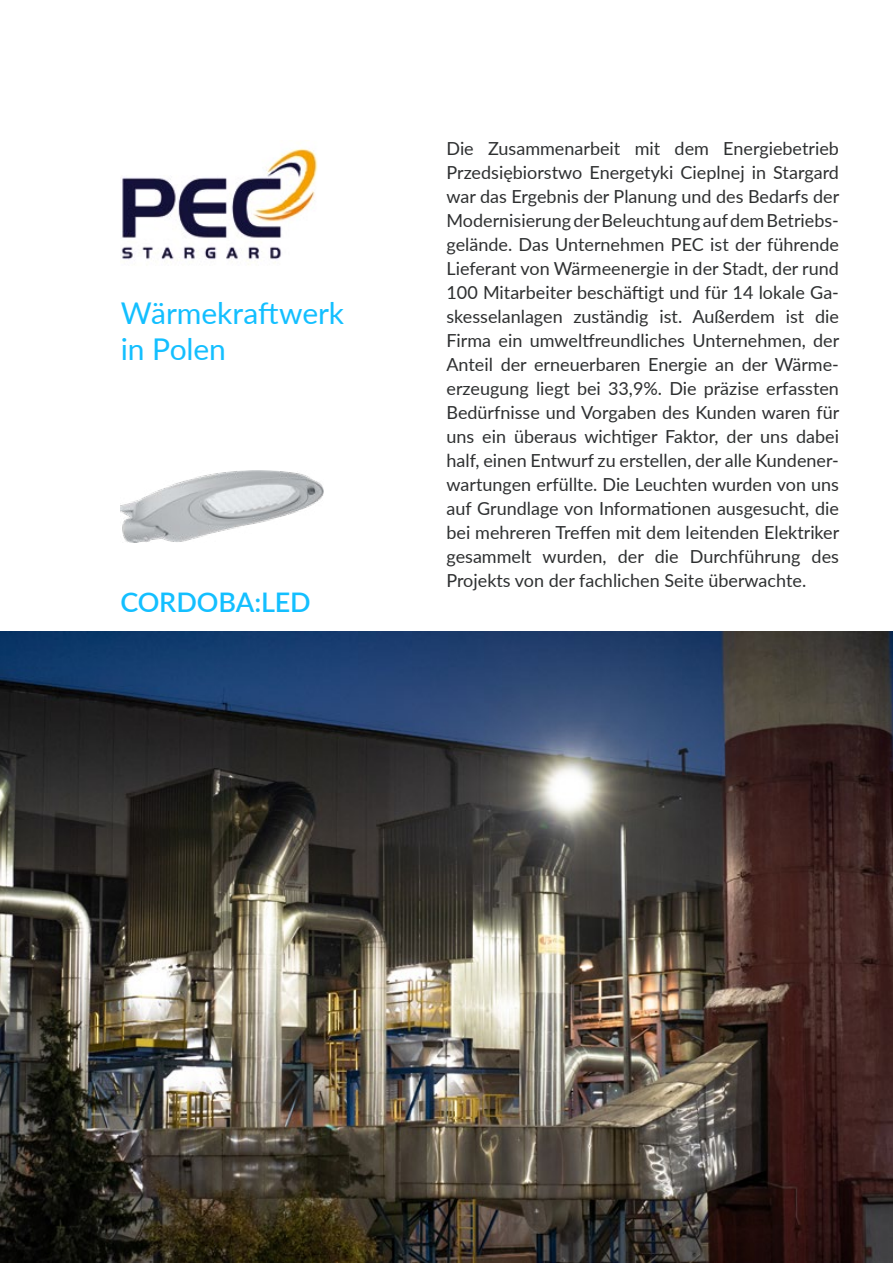
<style>
.page{position:relative;width:893px;height:1263px;background:#fff}
.page>*{position:absolute;margin:0;border:0;box-sizing:border-box;transform-origin:0 0}
.t1{font:30px/36px "Lato";letter-spacing:-.005em;color:#13bfff}
.t2{font:600 27px "Lato";letter-spacing:-.005em;color:#13bfff}
.t3{font:18px/24px "Lato";color:#2e3031;text-align:justify}
</style>
<div class="page">
<img style="left:0;top:631px;width:893px;height:632px">
<img style="left:121px;top:148px;width:197px;height:117px">
<img style="left:120px;top:470px;width:203px;height:72px">
<h1 class="t1" style="left:121px;top:294px;width:225px">Wärmekraftwerk in Polen</h1>
<h2 class="t2" style="left:120px;top:583px;width:192px">CORDOBA:LED</h2>
<p class="t3" style="left:446px;top:136px;width:394px">Die Zusammenarbeit mit dem Energiebetrieb Przedsiębiorstwo Energetyki Cieplnej in Stargard war das Ergebnis der Planung und des Bedarfs der Modernisierung der Beleuchtung auf dem Betriebs&shy;gelände. Das Unternehmen PEC ist der führende Lieferant von Wärmeenergie in der Stadt, der rund 100 Mitarbeiter beschäftigt und für 14 lokale Ga&shy;skesselanlagen zuständig ist. Außerdem ist die Firma ein umweltfreundliches Unternehmen, der Anteil der erneuerbaren Energie an der Wärme&shy;erzeugung liegt bei 33,9%. Die präzise erfassten Bedürfnisse und Vorgaben des Kunden waren für uns ein überaus wichtiger Faktor, der uns dabei half, einen Entwurf zu erstellen, der alle Kundener&shy;wartungen erfüllte. Die Leuchten wurden von uns auf Grundlage von Informationen ausgesucht, die bei mehreren Treffen mit dem leitenden Elektriker gesammelt wurden, der die Durchführung des Projekts von der fachlichen Seite überwachte.</p>
</div>
